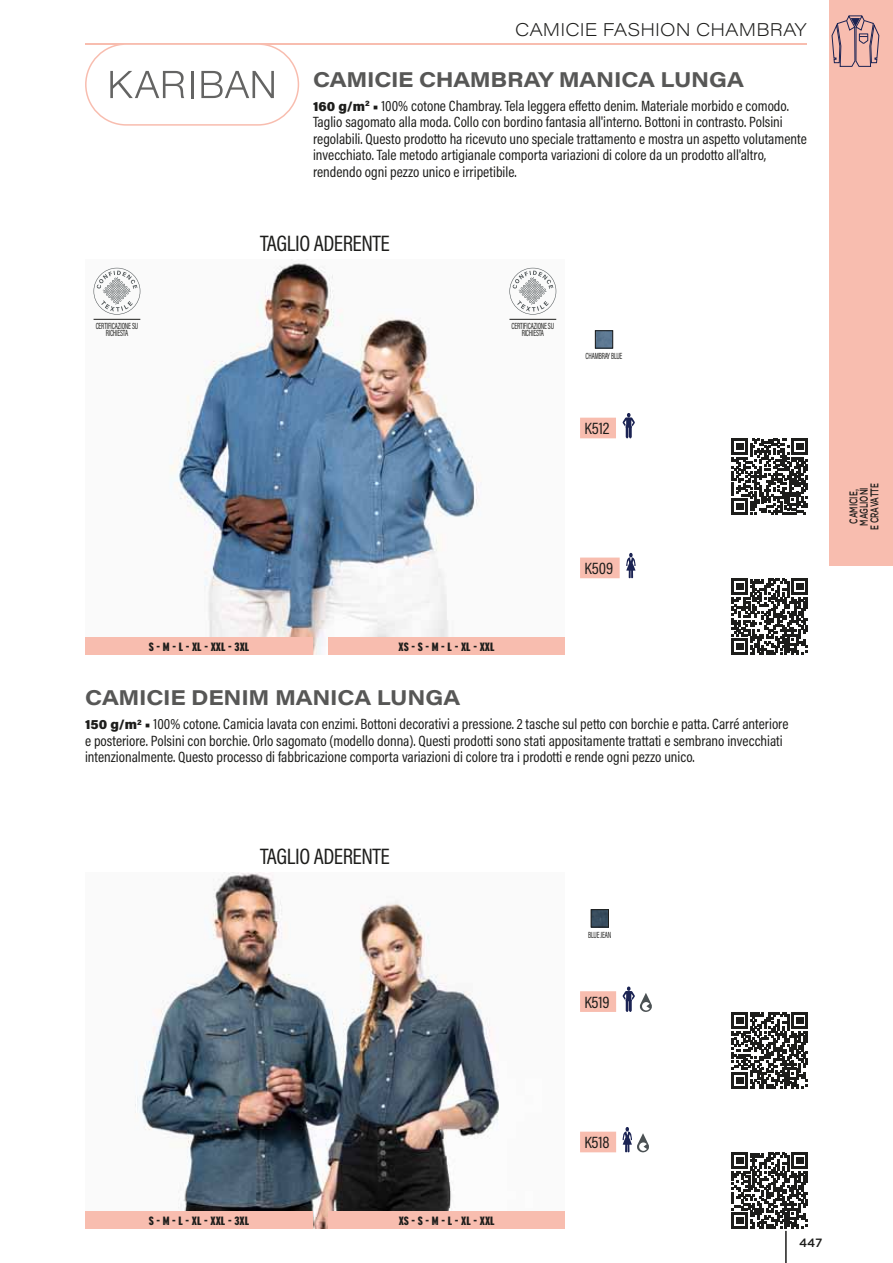
<style>
.page{position:relative;width:893px;height:1263px;background:#fff}
.page>*{position:absolute;margin:0;border:0;box-sizing:border-box;transform-origin:0 0}
.t1{font:22.5px "Acumin Pro Cond";letter-spacing:-.02em;color:#1d1d1b}
.t2{font:700 21px "Acumin Pro Wide";letter-spacing:-.01em;color:#575756}
.t3{font:200 18px "Acumin Pro Wide";letter-spacing:.005em;color:#1d1d1b}
.t4{font:16.5px "Acumin Pro Cond";letter-spacing:-.005em;color:#1d1d1b}
.t5{font:15px/16.5px "Acumin Pro Cond";color:#1d1d1b}
.t6{font:900 extra-condensed 12px "Interstate";color:#1d1d1b;scale:1.18 1}
.t7{font:500 12px "Gotham";color:#1d1d1b}
.t8{font:500 11.25px/10.5px "Gotham";letter-spacing:-.005em;color:#1d1d1b;text-align:center;scale:.65 1}
.t9{font:9px/7.5px "Acumin Pro Cond";letter-spacing:-.025em;color:#1d1d1b;text-align:center;scale:.76 1}
.s1{font-family:"Acumin Pro";font-weight:900;font-size:13.5px}
</style>
<div class="page">
<div style="left:829px;top:0;width:64px;height:566px;background:#f8bdaf"></div>
<img style="left:93px;top:259px;width:464px;height:396px">
<img style="left:135px;top:872px;width:364px;height:356px">
<hr style="left:85px;top:43px;width:721px;height:2px;background:#f8bdaf">
<svg style="left:831px;top:15px;width:48px;height:52px"></svg>
<svg style="left:94px;top:268px;width:46px;height:47px"></svg>
<svg style="left:509px;top:268px;width:47px;height:47px"></svg>
<img style="left:597px;top:333px;width:14px;height:13px">
<div style="left:595px;top:331px;width:18px;height:17px;border:1px solid #1d1d1b"></div>
<img style="left:593px;top:911px;width:14px;height:14px">
<div style="left:591px;top:909px;width:18px;height:18px;border:1px solid #1d1d1b"></div>
<svg style="left:732px;top:439px;width:76px;height:76px"></svg>
<svg style="left:732px;top:579px;width:76px;height:76px"></svg>
<svg style="left:732px;top:1012px;width:76px;height:76px"></svg>
<svg style="left:732px;top:1153px;width:76px;height:76px"></svg>
<div style="left:580px;top:418px;width:36px;height:20px;background:#f8bdaf"></div>
<svg style="left:623px;top:413px;width:12px;height:25px"></svg>
<div style="left:85px;top:637px;width:228px;height:18px;background:#f8bdaf"></div>
<div style="left:580px;top:557px;width:40px;height:21px;background:#f8bdaf"></div>
<svg style="left:626px;top:553px;width:9px;height:25px"></svg>
<div style="left:328px;top:637px;width:237px;height:18px;background:#f8bdaf"></div>
<div style="left:580px;top:991px;width:36px;height:21px;background:#f8bdaf"></div>
<svg style="left:623px;top:986px;width:29px;height:26px"></svg>
<div style="left:85px;top:1211px;width:228px;height:18px;background:#f8bdaf"></div>
<div style="left:580px;top:1132px;width:36px;height:20px;background:#f8bdaf"></div>
<svg style="left:623px;top:1127px;width:26px;height:25px"></svg>
<div style="left:328px;top:1211px;width:237px;height:18px;background:#f8bdaf"></div>
<hr style="left:785px;top:1231px;width:2px;height:32px;background:#1d1d1b">
<hr style="left:94px;top:319px;width:46px;height:1px;background:#1d1d1b">
<hr style="left:509px;top:319px;width:47px;height:1px;background:#1d1d1b">
<div style="left:85px;top:43px;width:214px;height:83px;border:2px solid #f8bdaf;border-radius:40px"></div>
<svg style="left:110px;top:71px;width:74px;height:27px"></svg>
<hr style="left:191px;top:71px;width:2px;height:27px;background:#646463">
<svg style="left:201px;top:71px;width:73px;height:27px"></svg>
<p class="t3" style="left:515px;top:19px;width:293px">CAMICIE FASHION CHAMBRAY</p>
<h2 class="t2" style="left:313px;top:72px;width:432px">CAMICIE CHAMBRAY MANICA LUNGA</h2>
<p class="t5" style="left:313px;top:98px;width:495px"><span class="s1">160 g/m</span><sup>2</sup> <span class="s1">•</span> 100% cotone Chambray. Tela leggera effetto denim. Materiale morbido e comodo.<br>Taglio sagomato alla moda. Collo con bordino fantasia all'interno. Bottoni in contrasto. Polsini regolabili. Questo prodotto ha ricevuto uno speciale trattamento e mostra un aspetto volutamente invecchiato. Tale metodo artigianale comporta variazioni di colore da un prodotto all'altro, rendendo ogni pezzo unico e irripetibile.</p>
<p class="t9" style="left:96px;top:322px;width:57px">CERTIFICAZIONE SU<br>RICHIESTA</p>
<h1 class="t1" style="left:260px;top:235px;width:131px">TAGLIO ADERENTE</h1>
<p class="t9" style="left:512px;top:322px;width:57px">CERTIFICAZIONE SU<br>RICHIESTA</p>
<p class="t9" style="left:586px;top:353px;width:50px">CHAMBRAY BLUE</p>
<p class="t4" style="left:584px;top:422px;width:27px">K512</p>
<p class="t6" style="left:149px;top:643px;width:87px">S - M - L - XL - XXL - 3XL</p>
<p class="t6" style="left:399px;top:643px;width:83px">XS - S - M - L - XL - XXL</p>
<p class="t4" style="left:584px;top:562px;width:30px">K509</p>
<h2 class="t2" style="left:85px;top:690px;width:377px">CAMICIE DENIM MANICA LUNGA</h2>
<p class="t5" style="left:85px;top:717px;width:705px"><span class="s1">150 g/m</span><sup>2</sup> <span class="s1">•</span> 100% cotone. Camicia lavata con enzimi. Bottoni decorativi a pressione. 2 tasche sul petto con borchie e patta. Carré anteriore e posteriore. Polsini con borchie. Orlo sagomato (modello donna). Questi prodotti sono stati appositamente trattati e sembrano invecchiati intenzionalmente. Questo processo di fabbricazione comporta variazioni di colore tra i prodotti e rende ogni pezzo unico.</p>
<h1 class="t1" style="left:260px;top:848px;width:131px">TAGLIO ADERENTE</h1>
<p class="t9" style="left:588px;top:931px;width:32px">BLUE JEAN</p>
<p class="t4" style="left:584px;top:996px;width:27px">K519</p>
<p class="t8" style="left:849px;top:530px;width:74px;rotate:-90deg">CAMICIE,<br>MAGLIONI<br>E CRAVATTE</p>
<p class="t6" style="left:149px;top:1217px;width:87px">S - M - L - XL - XXL - 3XL</p>
<p class="t6" style="left:399px;top:1217px;width:83px">XS - S - M - L - XL - XXL</p>
<p class="t4" style="left:584px;top:1136px;width:27px">K518</p>
<p class="t7" style="left:799px;top:1238px;width:25px">447</p>
</div>
